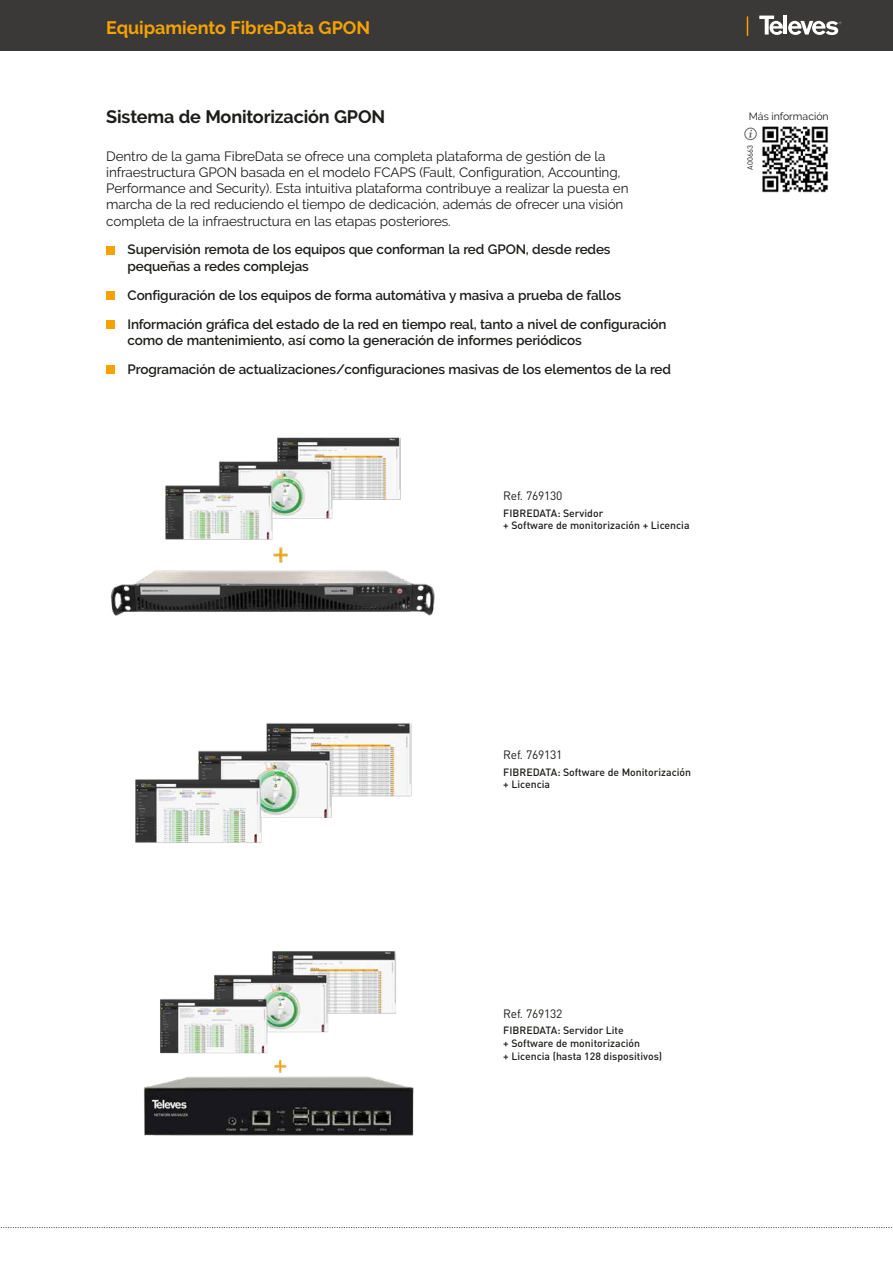
<style>
.page{position:relative;width:893px;height:1263px;background:#fff}
.page>*{position:absolute;margin:0;border:0;box-sizing:border-box;transform-origin:0 0}
.t1{font:700 18px "Raleway";letter-spacing:-.01em;color:#1d1d1b}
.t2{font:700 18px "Raleway";color:#f6a200}
.t3{font:600 13.5px/29px "Raleway";letter-spacing:-.01em;color:#1d1d1b}
.t4{font:13.5px/16.2px "Raleway";letter-spacing:-.01em;color:#1d1d1b}
.t5{font:12px "DIN Pro";letter-spacing:-.02em;color:#1d1d1b}
.t6{font:500 10.5px/12.6px "DIN Pro";color:#1d1d1b}
.t7{font:10.5px "Raleway";color:#1d1d1b}
.t8{font:7.5px "DIN Pro";letter-spacing:.01em;color:#1d1d1b}
</style>
<div class="page">
<div style="left:0;top:0;width:893px;height:51px;background:#3a3938"></div>
<svg style="left:747px;top:16px;width:1px;height:20px"></svg>
<svg style="left:0;top:1227px;width:892px;height:1px"></svg>
<svg style="left:759px;top:16px;width:82px;height:19px"></svg>
<div style="left:106px;top:246px;width:9px;height:8px;background:#f6a200"></div>
<div style="left:106px;top:291px;width:9px;height:9px;background:#f6a200"></div>
<div style="left:106px;top:320px;width:9px;height:9px;background:#f6a200"></div>
<div style="left:106px;top:365px;width:9px;height:9px;background:#f6a200"></div>
<img style="left:110px;top:437px;width:325px;height:179px">
<img style="left:135px;top:723px;width:277px;height:120px">
<img style="left:143px;top:951px;width:271px;height:185px">
<img style="left:762px;top:126px;width:66px;height:67px">
<svg style="left:744px;top:128px;width:13px;height:12px"></svg>
<h1 class="t2" style="left:106px;top:18px;width:265px">Equipamiento FibreData GPON</h1>
<h1 class="t1" style="left:106px;top:107px;width:280px">Sistema de Monitorización GPON</h1>
<p class="t4" style="left:106px;top:148px;width:524px">Dentro de la gama FibreData se ofrece una completa plataforma de gestión de la infraestructura GPON basada en el modelo FCAPS (Fault, Configuration, Accounting, Performance and Security). Esta intuitiva plataforma contribuye a realizar la puesta en marcha de la red reduciendo el tiempo de dedicación, además de ofrecer una visión completa de la infraestructura en las etapas posteriores.</p>
<p class="t3" style="left:128px;top:242px;width:485px;line-height:16.2px">Supervisión remota de los equipos que conforman la red GPON, desde redes pequeñas a redes complejas</p>
<p class="t3" style="left:128px;top:280px;width:541px">Configuración de los equipos de forma automátiva y masiva a prueba de fallos<br>Información gráfica del estado de la red en tiempo real, tanto a nivel de configuración</p>
<p class="t3" style="left:128px;top:326px;width:545px">como de mantenimiento, así como la generación de informes periódicos<br>Programación de actualizaciones/configuraciones masivas de los elementos de la red</p>
<p class="t5" style="left:503px;top:488px;width:61px">Ref. 769130</p>
<p class="t6" style="left:503px;top:506px;width:188px">FIBREDATA: Servidor<br>+ Software de monitorización + Licencia</p>
<p class="t7" style="left:749px;top:110px;width:81px">Más información</p>
<p class="t8" style="left:745px;top:170px;width:26px;rotate:-90deg">A00663</p>
<p class="t5" style="left:503px;top:747px;width:61px">Ref. 769131</p>
<p class="t6" style="left:503px;top:765px;width:189px">FIBREDATA: Software de Monitorización + Licencia</p>
<p class="t5" style="left:503px;top:1006px;width:61px">Ref. 769132</p>
<p class="t6" style="left:503px;top:1024px;width:160px">FIBREDATA: Servidor Lite<br>+ Software de monitorización<br>+ Licencia (hasta 128 dispositivos)</p>
</div>
